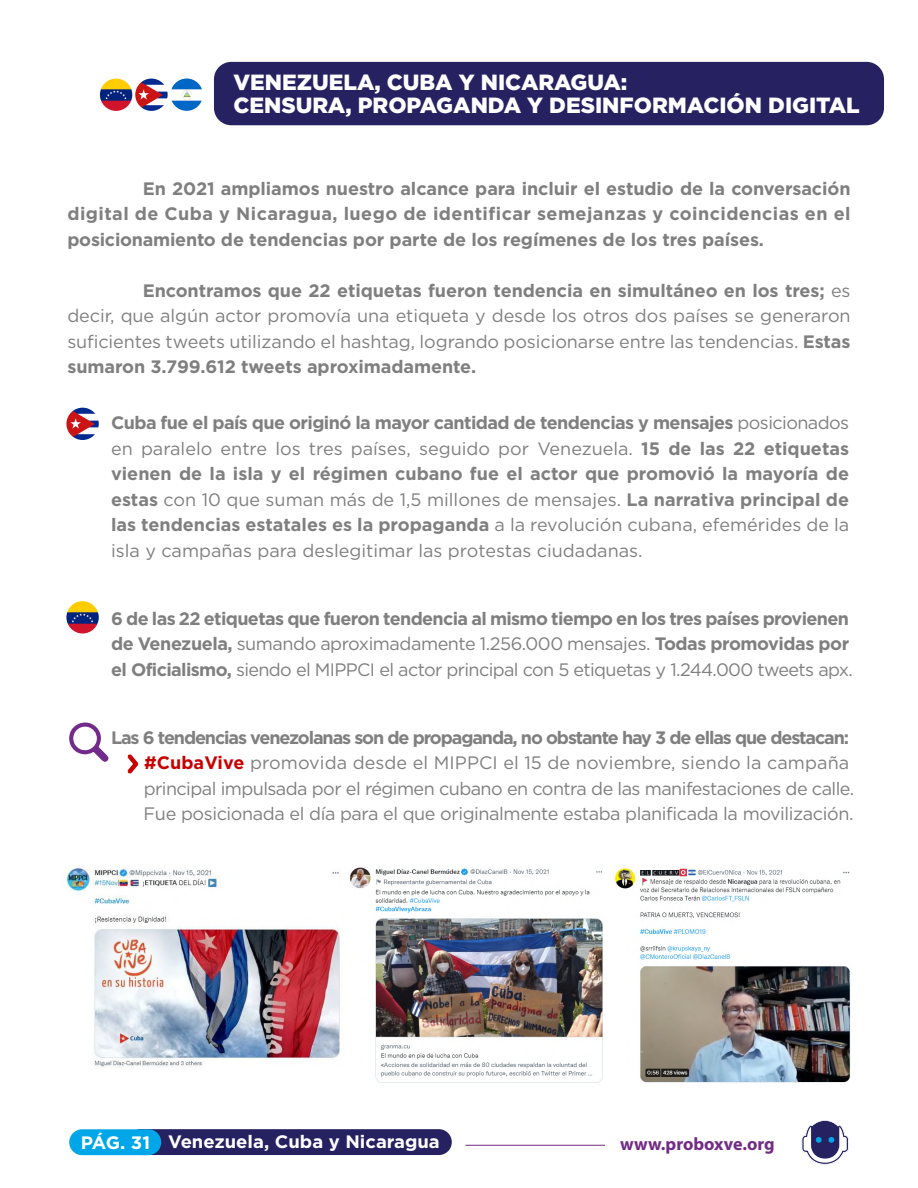
<style>
.page{position:relative;width:918px;height:1188px;background:#fff}
.page>*{position:absolute;margin:0;border:0;box-sizing:border-box;transform-origin:0 0}
.t1{font:900 21.9px/22.5px "Gotham";color:#fff}
.t2{font:700 18px/25.5px "Gotham";letter-spacing:-.005em;color:#7f7f7f;text-align:justify}
.t3{font:18px/25.5px "Gotham";letter-spacing:-.02em;color:#7f7f7f;text-align:justify}
.t4{font:700 18px/25.5px "Gotham";letter-spacing:-.035em;color:#7f7f7f}
.t5{font:700 18px "Gotham";color:#fff}
.t6{font:700 18px "Myriad Pro";color:#722b85}
.s1{font-weight:700}
.s2{font-weight:400}
.s3{font-weight:700;color:#c80000}
</style>
<div class="page">
<img style="left:615px;top:868px;width:236px;height:215px">
<img style="left:64px;top:868px;width:276px;height:200px">
<img style="left:350px;top:867px;width:253px;height:216px">
<div style="left:214px;top:62px;width:670px;height:63px;background:#262262;border-radius:17px"></div>
<img style="left:171px;top:78px;width:32px;height:33px;border-radius:16px">
<img style="left:135px;top:79px;width:33px;height:32px;border-radius:16px">
<img style="left:100px;top:79px;width:32px;height:32px;border-radius:16px">
<img style="left:66px;top:408px;width:33px;height:32px;border-radius:16px">
<img style="left:66px;top:601px;width:33px;height:33px;border-radius:16px">
<svg style="left:69px;top:722px;width:40px;height:40px"></svg>
<svg style="left:127px;top:754px;width:11px;height:20px"></svg>
<div style="left:128px;top:1129px;width:324px;height:26px;background:#262261;border-radius:13px"></div>
<div style="left:69px;top:1129px;width:92px;height:26px;background:#00a7e8;border-radius:13px"></div>
<hr style="left:465px;top:1145px;width:307px;height:1px;background:#722b85">
<div style="left:605px;top:1130px;width:183px;height:48px;background:#fff"></div>
<svg style="left:802px;top:1120px;width:47px;height:45px"></svg>
<p class="t1" style="left:233px;top:71px;width:628px">VENEZUELA, CUBA Y NICARAGUA:<br>CENSURA, PROPAGANDA Y DESINFORMACIÓN DIGITAL</p>
<p class="t2" style="left:67px;top:175px;width:785px;text-indent:75px">En 2021 ampliamos nuestro alcance para incluir el estudio de la conversación digital de Cuba y Nicaragua, luego de identificar semejanzas y coincidencias en el posicionamiento de tendencias por parte de los regímenes de los tres países.</p>
<p class="t3" style="left:67px;top:277px;width:785px;text-indent:75px"><span class="s1">Encontramos que 22 etiquetas fueron tendencia en simultáneo en los tres;</span> es decir, que algún actor promovía una etiqueta y desde los otros dos países se generaron suficientes tweets utilizando el hashtag, logrando posicionarse entre las tendencias. <span class="s1">Estas sumaron 3.799.612 tweets aproximadamente.</span></p>
<p class="t2" style="left:111px;top:410px;width:740px">Cuba fue el país que originó la mayor cantidad de tendencias y mensajes <span class="s2">posicionados en paralelo entre los tres países, seguido por Venezuela.</span> 15 de las 22 etiquetas vienen de la isla y el régimen cubano fue el actor que promovió la mayoría de estas <span class="s2">con 10 que suman más de 1,5 millones de mensajes.</span> La narrativa principal de las tendencias estatales es la propaganda <span class="s2">a la revolución cubana, efemérides de la isla y campañas para deslegitimar las protestas ciudadanas.</span></p>
<p class="t4" style="left:111px;top:606px;width:743px">6 de las 22 etiquetas que fueron tendencia al mismo tiempo en los tres países provienen de Venezuela, <span class="s2">sumando aproximadamente 1.256.000 mensajes.</span> Todas promovidas por el Oficialismo, <span class="s2">siendo el MIPPCI el actor principal con 5 etiquetas y 1.244.000 tweets apx.</span></p>
<p class="t3" style="left:143px;top:724px;width:712px;text-align:left;text-indent:-32px"><span class="s1">Las 6 tendencias venezolanas son de propaganda, no obstante hay 3 de ellas que destacan: </span><span class="s3">#CubaVive</span> promovida desde el MIPPCI el 15 de noviembre, siendo la campaña principal impulsada por el régimen cubano en contra de las manifestaciones de calle.<br>Fue posicionada el día para el que originalmente estaba planificada la movilización.</p>
<p class="t5" style="left:81px;top:1130px;width:360px">PÁG. 31 Venezuela, Cuba y Nicaragua</p>
<p class="t6" style="left:620px;top:1132px;width:156px">www.proboxve.org</p>
</div>
